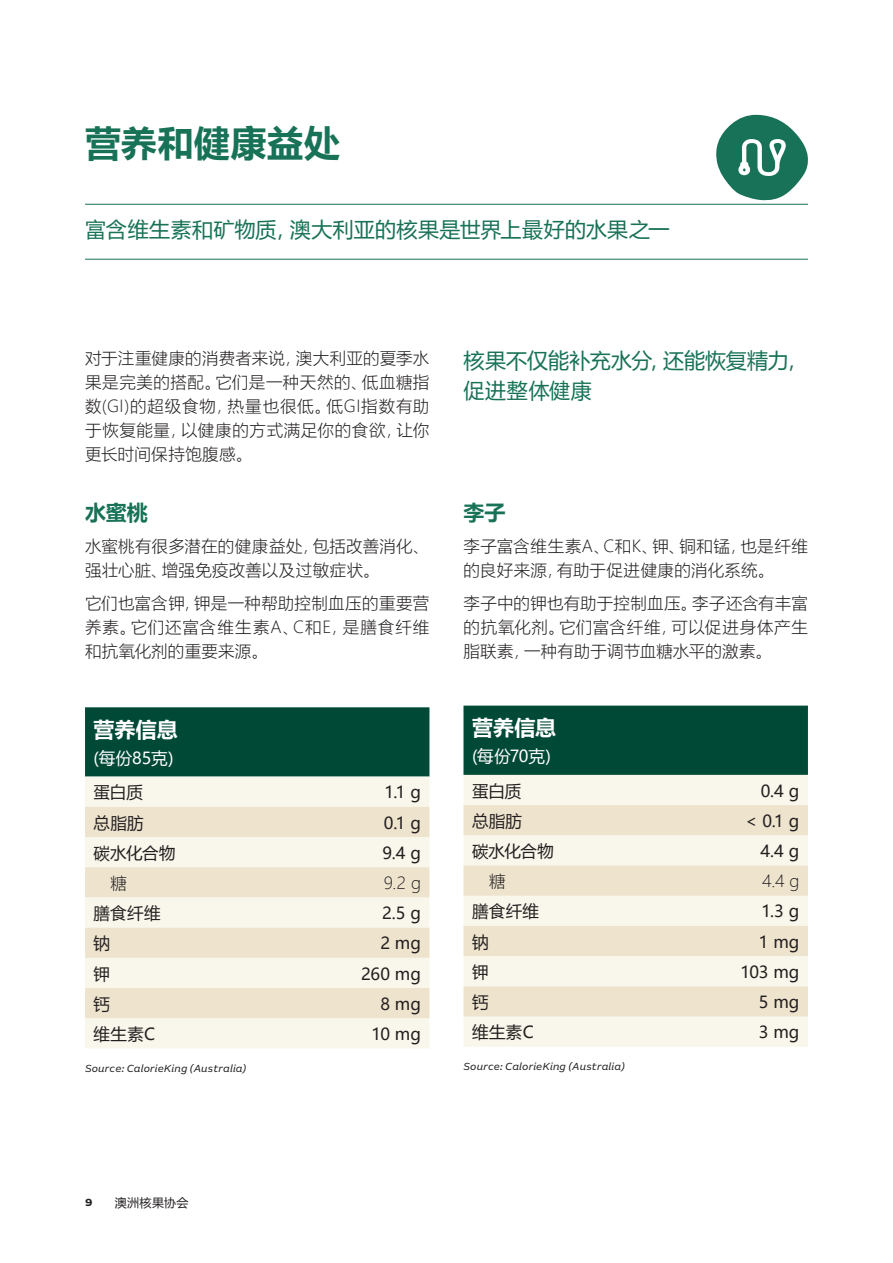
<style>
.page{position:relative;width:893px;height:1263px;background:#fff}
.page>*{position:absolute;margin:0;border:0;box-sizing:border-box;transform-origin:0 0}
._0_Title{font:700 36px "Microsoft Ya Hei UI";letter-spacing:.02em;color:#187257}
._5_Pullout_mid_green{font:21px "Microsoft Ya Hei UI";letter-spacing:.01em;color:#187257}
.Pull_out_bigger_mid{font:21px/30px "Microsoft Ya Hei UI";letter-spacing:.005em;color:#187257}
._4_Body_copy{font:700 21px "Microsoft Ya Hei UI";color:#fff}
._3_Subheading_Mid_Gr{font:700 21px "Microsoft Ya Hei UI";color:#187257}
._4_Body_copy-2{font:16.5px/24px "Microsoft Ya Hei UI Light";letter-spacing:.025em;color:#231f20;text-align:justify}
.Table_Body_Right{font:16.5px "Microsoft Ya Hei UI";letter-spacing:.005em;color:#231f20}
.Table_Body{font:16.5px "Microsoft Ya Hei UI";letter-spacing:.015em;color:#231f20}
._4_Body_copy-3{font:16.5px "Microsoft Ya Hei UI";letter-spacing:-.01em;color:#fff}
.Table_Body_Indent_Ri{font:16.5px "Microsoft Ya Hei UI Light";color:#231f20}
.Table_Body_Indent{font:16.5px "Microsoft Ya Hei UI Light";color:#231f20}
.Folio_L{font:12px "Microsoft Ya Hei UI";letter-spacing:.035em;color:#231f20}
._7_Chart_source{font:italic 10.5px "AU Sans BETA Text";letter-spacing:.02em;color:#231f20}
.Page_No_L{font:700 10.5px "AU Sans BETA Text";color:#231f20}
</style>
<div class="page">
<svg style="left:716px;top:115px;width:92px;height:86px"></svg>
<div style="left:85px;top:707px;width:344px;height:70px;background:#004937"></div>
<div style="left:85px;top:777px;width:344px;height:271px;background:#f9f7eb"></div>
<svg style="left:85px;top:807px;width:344px;height:211px;background:#f2ecda"></svg>
<div style="left:463px;top:706px;width:345px;height:69px;background:#004937"></div>
<div style="left:463px;top:775px;width:345px;height:272px;background:#f9f7eb"></div>
<svg style="left:463px;top:805px;width:345px;height:211px;background:#f2ecda"></svg>
<hr style="left:85px;top:204px;width:723px;height:1px;background:#187257">
<hr style="left:85px;top:259px;width:723px;height:1px;background:#187257">
<p class="_0_Title" style="left:85px;top:118px;width:256px">营养和健康益处</p>
<p class="_5_Pullout_mid_green" style="left:85px;top:215px;width:586px">富含维生素和矿物质，澳大利亚的核果是世界上最好的水果之一</p>
<p class="_4_Body_copy-2" style="left:85px;top:346px;width:346px">对于注重健康的消费者来说，澳大利亚的夏季水果是完美的搭配。它们是一种天然的、低血糖指数(GI)的超级食物，热量也很低。低GI指数有助于恢复能量，以健康的方式满足你的食欲，让你更长时间保持饱腹感。</p>
<p class="_3_Subheading_Mid_Gr" style="left:85px;top:497px;width:64px">水蜜桃</p>
<p class="_4_Body_copy-2" style="left:85px;top:534px;width:346px">水蜜桃有很多潜在的健康益处，包括改善消化、强壮心脏、增强免疫改善以及过敏症状。</p>
<p class="_4_Body_copy-2" style="left:85px;top:590px;width:346px">它们也富含钾，钾是一种帮助控制血压的重要营养素。它们还富含维生素A、C和E，是膳食纤维和抗氧化剂的重要来源。</p>
<p class="_4_Body_copy" style="left:94px;top:715px;width:86px">营养信息</p>
<p class="_4_Body_copy-3" style="left:94px;top:747px;width:82px">(每份85克)</p>
<p class="Table_Body" style="left:94px;top:781px;width:51px">蛋白质</p>
<p class="Table_Body_Right" style="left:385px;top:781px;width:38px">1.1 g</p>
<p class="Table_Body" style="left:94px;top:811px;width:52px">总脂肪</p>
<p class="Table_Body_Right" style="left:384px;top:811px;width:39px">0.1 g</p>
<p class="Table_Body" style="left:94px;top:842px;width:84px">碳水化合物</p>
<p class="Table_Body_Right" style="left:383px;top:842px;width:40px">9.4 g</p>
<p class="Table_Body_Indent" style="left:111px;top:872px;width:18px">糖</p>
<p class="Table_Body_Indent_Ri" style="left:384px;top:872px;width:39px">9.2 g</p>
<p class="Table_Body" style="left:94px;top:902px;width:68px">膳食纤维</p>
<p class="Table_Body_Right" style="left:382px;top:902px;width:40px">2.5 g</p>
<p class="Table_Body" style="left:94px;top:932px;width:18px">钠</p>
<p class="Table_Body_Right" style="left:380px;top:932px;width:42px">2 mg</p>
<p class="Table_Body" style="left:94px;top:962px;width:18px">钾</p>
<p class="Table_Body_Right" style="left:361px;top:962px;width:61px">260 mg</p>
<p class="Table_Body" style="left:94px;top:992px;width:18px">钙</p>
<p class="Table_Body_Right" style="left:380px;top:992px;width:42px">8 mg</p>
<p class="Table_Body" style="left:94px;top:1023px;width:63px">维生素C</p>
<p class="Table_Body_Right" style="left:371px;top:1023px;width:51px">10 mg</p>
<p class="_7_Chart_source" style="left:85px;top:1063px;width:163px">Source: CalorieKing (Australia)</p>
<p class="Pull_out_bigger_mid" style="left:463px;top:344px;width:346px">核果不仅能补充水分，还能恢复精力，促进整体健康</p>
<p class="_3_Subheading_Mid_Gr" style="left:463px;top:497px;width:44px">李子</p>
<p class="_4_Body_copy-2" style="left:463px;top:534px;width:346px">李子富含维生素A、C和K、钾、铜和锰，也是纤维的良好来源，有助于促进健康的消化系统。</p>
<p class="_4_Body_copy-2" style="left:463px;top:590px;width:346px">李子中的钾也有助于控制血压。李子还含有丰富的抗氧化剂。它们富含纤维，可以促进身体产生脂联素，一种有助于调节血糖水平的激素。</p>
<p class="_4_Body_copy" style="left:472px;top:713px;width:86px">营养信息</p>
<p class="_4_Body_copy-3" style="left:472px;top:745px;width:80px">(每份70克)</p>
<p class="Table_Body" style="left:472px;top:779px;width:51px">蛋白质</p>
<p class="Table_Body_Right" style="left:761px;top:779px;width:40px">0.4 g</p>
<p class="Table_Body" style="left:472px;top:810px;width:52px">总脂肪</p>
<p class="Table_Body_Right" style="left:745px;top:810px;width:56px">&lt; 0.1 g</p>
<p class="Table_Body" style="left:472px;top:840px;width:84px">碳水化合物</p>
<p class="Table_Body_Right" style="left:760px;top:840px;width:40px">4.4 g</p>
<p class="Table_Body_Indent" style="left:489px;top:870px;width:18px">糖</p>
<p class="Table_Body_Indent_Ri" style="left:762px;top:870px;width:39px">4.4 g</p>
<p class="Table_Body" style="left:472px;top:900px;width:68px">膳食纤维</p>
<p class="Table_Body_Right" style="left:761px;top:900px;width:40px">1.3 g</p>
<p class="Table_Body" style="left:472px;top:930px;width:18px">钠</p>
<p class="Table_Body_Right" style="left:759px;top:930px;width:42px">1 mg</p>
<p class="Table_Body" style="left:472px;top:961px;width:18px">钾</p>
<p class="Table_Body_Right" style="left:741px;top:961px;width:60px">103 mg</p>
<p class="Table_Body" style="left:472px;top:991px;width:18px">钙</p>
<p class="Table_Body_Right" style="left:759px;top:991px;width:42px">5 mg</p>
<p class="Table_Body" style="left:472px;top:1021px;width:63px">维生素C</p>
<p class="Table_Body_Right" style="left:759px;top:1021px;width:42px">3 mg</p>
<p class="_7_Chart_source" style="left:463px;top:1061px;width:163px">Source: CalorieKing (Australia)</p>
<p class="Page_No_L" style="left:85px;top:1198px;width:9px">9</p>
<p class="Folio_L" style="left:115px;top:1195px;width:75px">澳洲核果协会</p>
</div>
